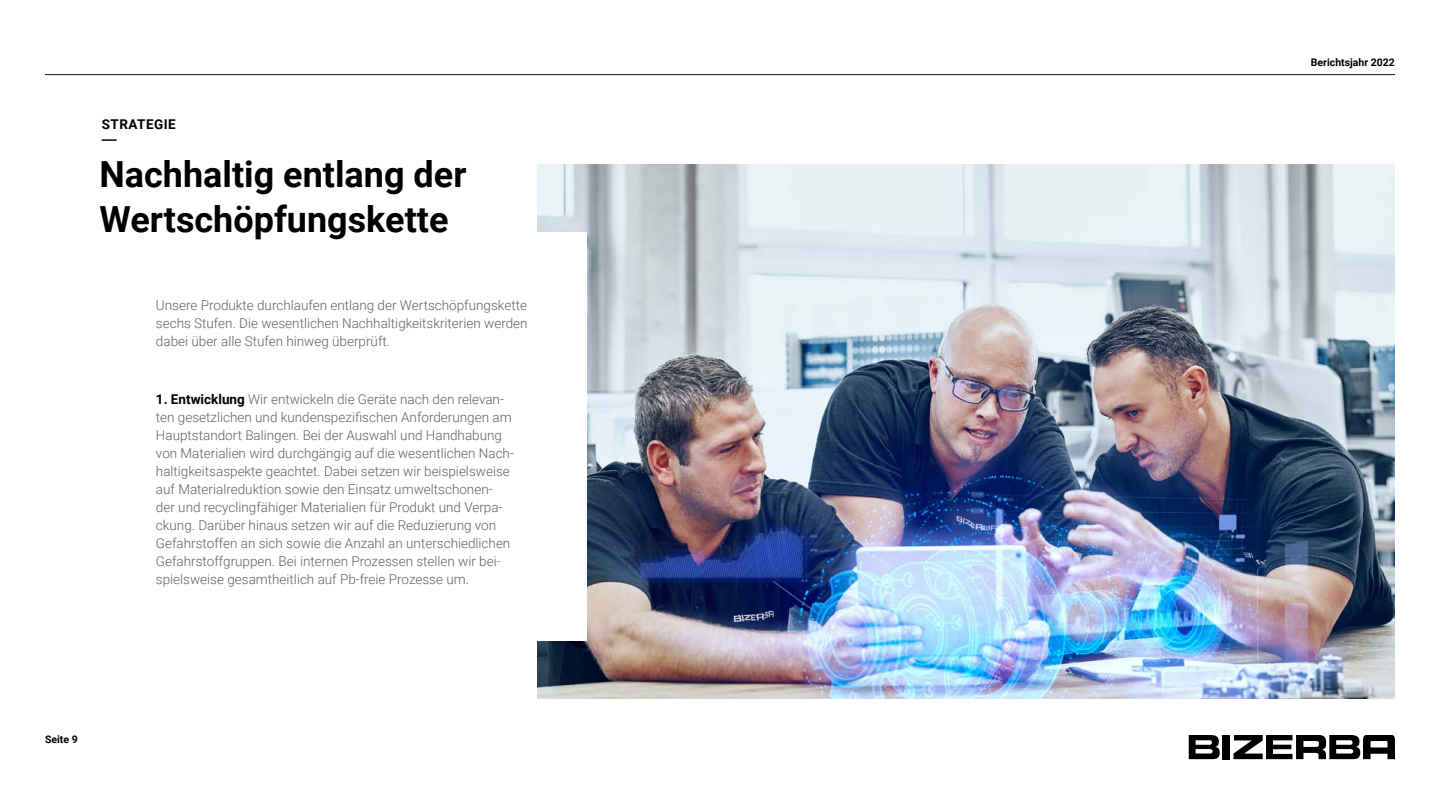
<style>
.page{position:relative;width:1440px;height:810px;background:#fff}
.page>*{position:absolute;margin:0;border:0;box-sizing:border-box;transform-origin:0 0}
.t1{font:700 36px/45px "Roboto";color:#000}
.t2{font:300 13.5px/18px "Roboto";color:#616161}
.t3{font:700 13.5px "Roboto";letter-spacing:.035em;color:#000}
.t4{font:700 10.5px "Roboto";color:#000}
.s1{font-weight:700;color:#000}
</style>
<div class="page">
<hr style="left:45px;top:74px;width:1350px;height:1px;background:#111">
<svg style="left:1234px;top:735px;width:161px;height:24px"></svg>
<div style="left:1222px;top:735px;width:8px;height:24px;background:#000"></div>
<svg style="left:1189px;top:735px;width:31px;height:24px"></svg>
<img style="left:538px;top:164px;width:857px;height:534px">
<div style="left:0;top:232px;width:586px;height:409px;background:#fff"></div>
<svg style="left:102px;top:139px;width:15px;height:2px"></svg>
<p class="t3" style="left:102px;top:115px;width:75px">STRATEGIE</p>
<h1 class="t1" style="left:99px;top:151px;width:369px">Nachhaltig entlang der<br>Wertschöpfungskette</h1>
<p class="t2" style="left:156px;top:295px;width:373px;text-align:justify">Unsere Produkte durchlaufen entlang der Wertschöpfungskette sechs Stufen. Die wesentlichen Nachhaltigkeitskriterien werden dabei über alle Stufen hinweg überprüft.</p>
<p class="t2" style="left:156px;top:390px;width:359px"><span class="s1">1. Entwicklung</span> Wir entwickeln die Geräte nach den relevan&shy;ten gesetzlichen und kundenspezifischen Anforderungen am Hauptstandort Balingen. Bei der Auswahl und Handhabung von Materialien wird durchgängig auf die wesentlichen Nach&shy;haltigkeitsaspekte geachtet. Dabei setzen wir beispielsweise auf Materialreduktion sowie den Einsatz umweltschonen&shy;der und recyclingfähiger Materialien für Produkt und Verpa&shy;ckung. Darüber hinaus setzen wir auf die Reduzierung von Gefahrstoffen an sich sowie die Anzahl an unterschiedlichen Gefahrstoffgruppen. Bei internen Prozessen stellen wir bei&shy;spielsweise gesamtheitlich auf Pb-freie Prozesse um.</p>
<p class="t4" style="left:45px;top:732px;width:34px">Seite 9</p>
<p class="t4" style="left:1311px;top:55px;width:86px">Berichtsjahr 2022</p>
</div>
